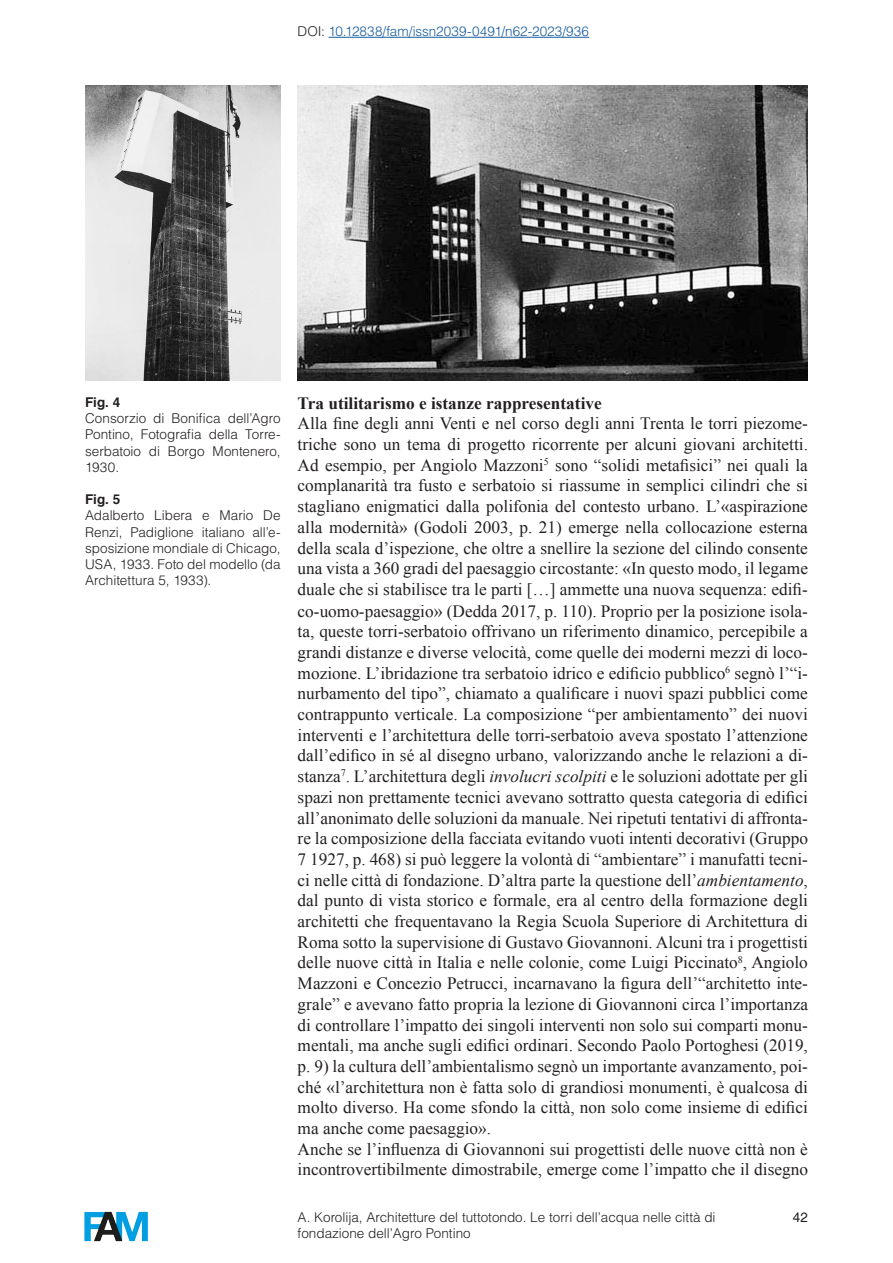
<style>
.page{position:relative;width:893px;height:1263px;background:#fff}
.page>*{position:absolute;margin:0;border:0;box-sizing:border-box;transform-origin:0 0}
.t1{font:17.25px/20.7px "Times New Roman";color:#231f20;text-align:justify}
.t2{font:700 17.25px "Times New Roman";color:#231f20}
.Testo_Dida{font:300 13.5px/16.2px "Helvetica LT Std";color:#231f20;text-align:justify}
.t3{font:300 13.5px "Helvetica LT Std";color:#175d9e}
.Fig__N{font:700 13.5px "Helvetica";color:#231f20}
.t4{font:13.5px "Helvetica";color:#231f20}
.s1{color:#231f20}
.s2{font-size:18px}
.s3{font-style:italic}
</style>
<div class="page">
<img style="left:85px;top:85px;width:196px;height:295px">
<img style="left:298px;top:85px;width:510px;height:295px">
<hr style="left:329px;top:37px;width:260px;height:1px;background:#175d9e">
<img style="left:84px;top:1211px;width:64px;height:31px">
<p class="t3" style="left:298px;top:23px;width:293px"><span class="s1">DOI:</span> 10.12838/fam/issn2039-0491/n62-2023/936</p>
<p class="Fig__N" style="left:85px;top:391px;width:37px">Fig. 4</p>
<p class="Testo_Dida" style="left:85px;top:410px;width:197px">Consorzio di Bonifica dell’Agro Pontino, Fotografia della Torre&shy;serbatoio di Borgo Montenero, 1930.</p>
<p class="Fig__N" style="left:85px;top:489px;width:37px">Fig. 5</p>
<p class="Testo_Dida" style="left:85px;top:507px;width:197px">Adalberto Libera e Mario De Renzi, Padiglione italiano all’e&shy;sposizione mondiale di Chicago, USA, 1933. Foto del modello (da Architettura 5, 1933).</p>
<p class="t2" style="left:298px;top:391px;width:306px">Tra utilitarismo e istanze rappresentative</p>
<p class="t1" style="left:298px;top:413px;width:512px">Alla fine degli anni Venti e nel corso degli anni Trenta le torri piezome&shy;triche sono un tema di progetto ricorrente per alcuni giovani architetti.<br>Ad esempio, per Angiolo Mazzoni<sup>5</sup> sono “solidi metafisici” nei quali la complanarità tra fusto e serbatoio si riassume in semplici cilindri che si stagliano enigmatici dalla polifonia del contesto urbano. L’«aspirazione alla modernità» (Godoli 2003, p. 21) emerge nella collocazione esterna della scala d’ispezione, che oltre a snellire la sezione del cilindo consente una vista a 360 gradi del paesaggio circostante: «In questo modo, il legame duale che si stabilisce tra le parti […] ammette una nuova sequenza: edifi&shy;co-uomo-paesaggio<span class="s2">»</span> (Dedda 2017, p. 110). Proprio per la posizione isola&shy;ta, queste torri-serbatoio offrivano un riferimento dinamico, percepibile a grandi distanze e diverse velocità, come quelle dei moderni mezzi di loco&shy;mozione. L’ibridazione tra serbatoio idrico e edificio pubblico<sup>6</sup> segnò l’“i&shy;nurbamento del tipo”, chiamato a qualificare i nuovi spazi pubblici come contrappunto verticale. La composizione “per ambientamento” dei nuovi interventi e l’architettura delle torri-serbatoio aveva spostato l’attenzione dall’edifico in sé al disegno urbano, valorizzando anche le relazioni a di&shy;stanza<sup>7</sup>. L’architettura degli <span class="s3">involucri scolpiti</span> e le soluzioni adottate per gli spazi non prettamente tecnici avevano sottratto questa categoria di edifici all’anonimato delle soluzioni da manuale. Nei ripetuti tentativi di affronta&shy;re la composizione della facciata evitando vuoti intenti decorativi (Gruppo 7 1927, p. 468) si può leggere la volontà di “ambientare” i manufatti tecni&shy;ci nelle città di fondazione. D’altra parte la questione dell’<span class="s3">ambientamento</span>, dal punto di vista storico e formale, era al centro della formazione degli architetti che frequentavano la Regia Scuola Superiore di Architettura di Roma sotto la supervisione di Gustavo Giovannoni. Alcuni tra i progettisti delle nuove città in Italia e nelle colonie, come Luigi Piccinato<sup>8</sup>, Angiolo Mazzoni e Concezio Petrucci, incarnavano la figura dell’“architetto inte&shy;grale” e avevano fatto propria la lezione di Giovannoni circa l’importanza di controllare l’impatto dei singoli interventi non solo sui comparti monu&shy;mentali, ma anche sugli edifici ordinari. Secondo Paolo Portoghesi (2019, p. 9) la cultura dell’ambientalismo segnò un importante avanzamento, poi&shy;ché «l’architettura non è fatta solo di grandiosi monumenti, è qualcosa di molto diverso. Ha come sfondo la città, non solo come insieme di edifici ma anche come paesaggio».</p>
<p class="t1" style="left:298px;top:1138px;width:512px">Anche se l’influenza di Giovannoni sui progettisti delle nuove città non è incontrovertibilmente dimostrabile, emerge come l’impatto che il disegno</p>
<p class="Testo_Dida" style="left:298px;top:1208px;width:419px">A. Korolija, Architetture del tuttotondo. Le torri dell’acqua nelle città di fondazione dell’Agro Pontino</p>
<p class="t4" style="left:793px;top:1209px;width:16px">42</p>
</div>
